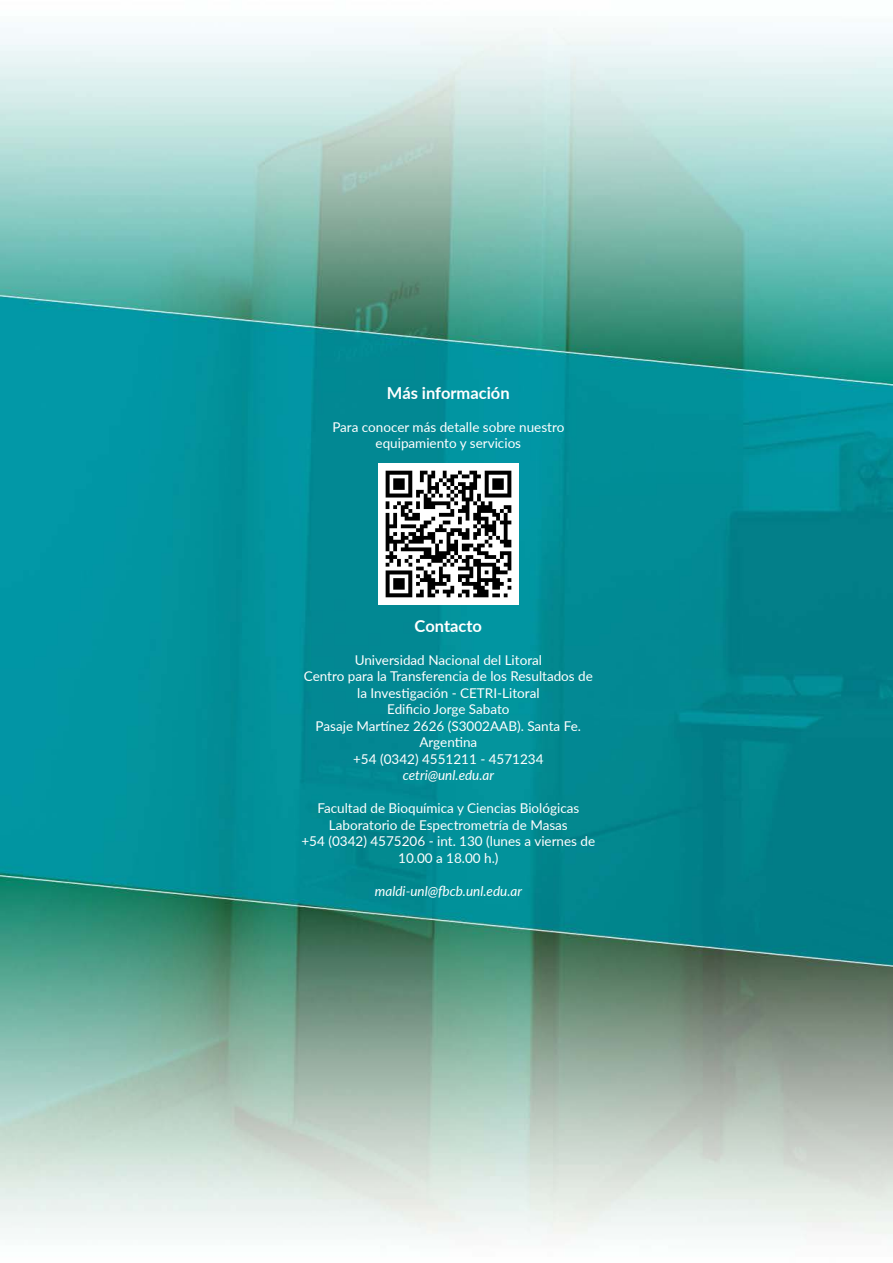
<style>
.page{position:relative;width:893px;height:1263px;background:#fff}
.page>*{position:absolute;margin:0;border:0;box-sizing:border-box;transform-origin:0 0}
.t1{font:700 16.5px "Lato";color:#fff}
.t2{font:13.5px/16.5px "Lato";color:#fff;text-align:center}
.t3{font:italic 13.5px "Lato";color:#fff}
</style>
<div class="page">
<img style="left:0;top:28px;width:893px;height:1211px">
<img style="left:378px;top:464px;width:140px;height:140px">
<p class="t1" style="left:387px;top:381px;width:124px">Más información</p>
<p class="t2" style="left:332px;top:418px;width:233px">Para conocer más detalle sobre nuestro equipamiento y servicios</p>
<p class="t1" style="left:415px;top:613px;width:69px">Contacto</p>
<p class="t2" style="left:304px;top:651px;width:291px">Universidad Nacional del Litoral<br>Centro para la Transferencia de los Resultados de la Investigación - CETRI-Litoral<br>Edificio Jorge Sabato<br>Pasaje Martínez 2626 (S3002AAB). Santa Fe.<br>Argentina<br>+54 (0342) 4551211 - 4571234</p>
<p class="t3" style="left:403px;top:765px;width:93px">cetri@unl.edu.ar</p>
<p class="t2" style="left:301px;top:799px;width:295px">Facultad de Bioquímica y Ciencias Biológicas Laboratorio de Espectrometría de Masas<br>+54 (0342) 4575206 - int. 130 (lunes a viernes de 10.00 a 18.00 h.)</p>
<p class="t3" style="left:375px;top:881px;width:149px">maldi-unl@fbcb.unl.edu.ar</p>
</div>
